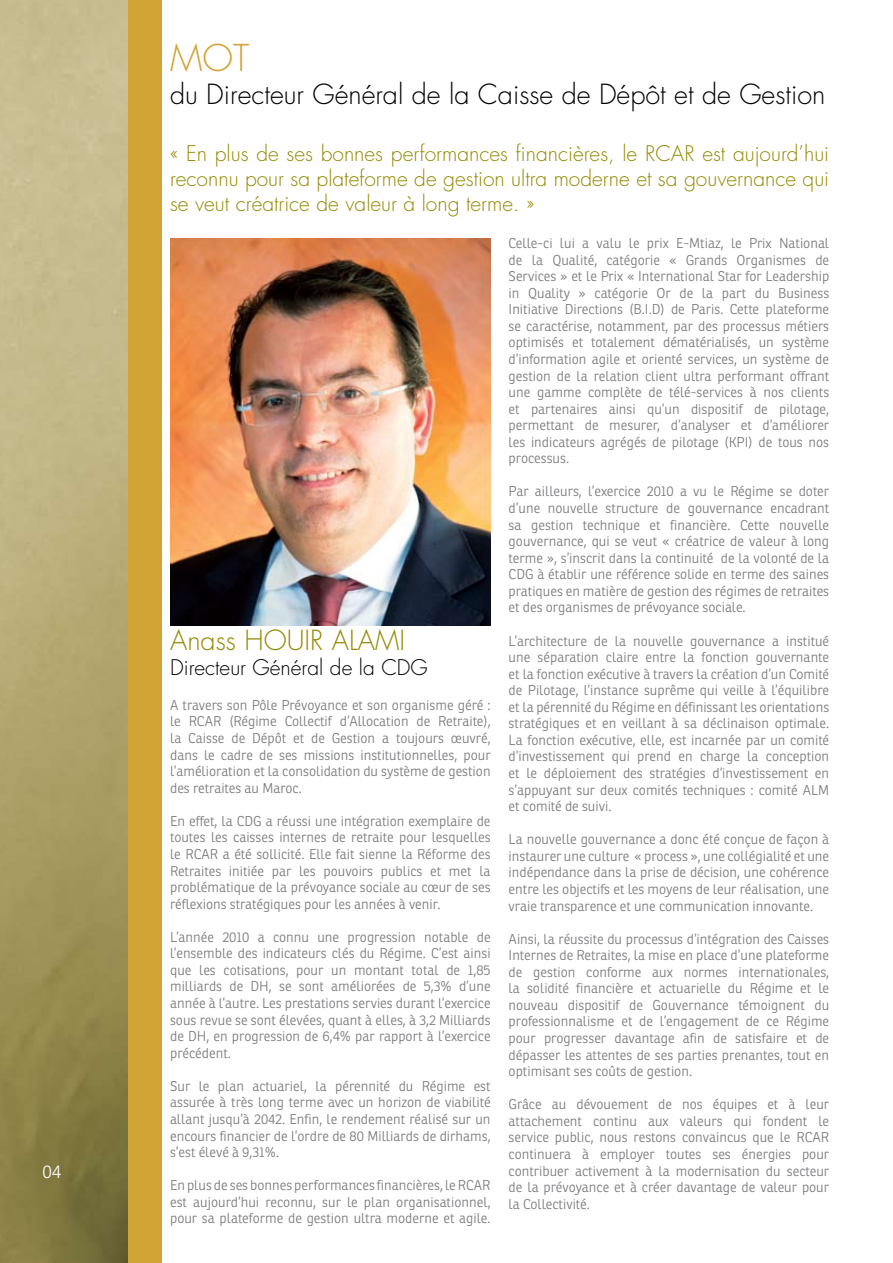
<style>
.page{position:relative;width:893px;height:1263px;background:#fff}
.page>*{position:absolute;margin:0;border:0;box-sizing:border-box;transform-origin:0 0}
.t1{font:300 36px "Futura";color:#d1a535}
.t2{font:300 27px "Futura";color:#000}
.t3{font:300 27px "Futura";color:#958800}
.t4{font:300 21px/25.2px "Futura";color:#958800;text-align:justify}
.t5{font:300 21px "Futura";color:#000}
.t6{font:300 18px "Ronnia";color:#fff}
.t7{font:300 13.8px/16.5px "Ronnia";color:#77787b;text-align:justify}
</style>
<div class="page">
<div style="left:128px;top:0;width:34px;height:1263px;background:#d1a535"></div>
<img style="left:0;top:0;width:128px;height:1263px">
<img style="left:170px;top:238px;width:321px;height:387px">
<h3 class="t6" style="left:43px;top:1161px;width:20px">04</h3>
<h1 class="t1" style="left:170px;top:35px;width:81px">MOT</h1>
<h2 class="t2" style="left:170px;top:77px;width:657px">du Directeur Général de la Caisse de Dépôt et de Gestion</h2>
<h3 class="t4" style="left:170px;top:141px;width:661px">« En plus de ses bonnes performances financières, le RCAR est aujourd’hui reconnu pour sa plateforme de gestion ultra moderne et sa gouvernance qui se veut créatrice de valeur à long terme. »</h3>
<h2 class="t3" style="left:170px;top:623px;width:237px">Anass HOUIR ALAMI</h2>
<h3 class="t5" style="left:170px;top:654px;width:259px">Directeur Général de la CDG</h3>
<p class="t7" style="left:170px;top:697px;width:322px">A travers son Pôle Prévoyance et son organisme géré : le RCAR (Régime Collectif d’Allocation de Retraite), la Caisse de Dépôt et de Gestion a toujours œuvré, dans le cadre de ses missions institutionnelles, pour l’amélioration et la consolidation du système de gestion des retraites au Maroc.</p>
<p class="t7" style="left:170px;top:813px;width:322px">En effet, la CDG a réussi une intégration exemplaire de toutes les caisses internes de retraite pour lesquelles le RCAR a été sollicité. Elle fait sienne la Réforme des Retraites initiée par les pouvoirs publics et met la problématique de la prévoyance sociale au cœur de ses réflexions stratégiques pour les années à venir.</p>
<p class="t7" style="left:170px;top:928px;width:322px">L’année 2010 a connu une progression notable de l’ensemble des indicateurs clés du Régime. C’est ainsi que les cotisations, pour un montant total de 1,85 milliards de DH, se sont améliorées de 5,3% d’une année à l’autre. Les prestations servies durant l’exercice sous revue se sont élevées, quant à elles, à 3,2 Milliards de DH, en progression de 6,4% par rapport à l’exercice précédent.</p>
<p class="t7" style="left:170px;top:1077px;width:322px">Sur le plan actuariel, la pérennité du Régime est assurée à très long terme avec un horizon de viabilité allant jusqu’à 2042. Enfin, le rendement réalisé sur un encours financier de l’ordre de 80 Milliards de dirhams, s’est élevé à 9,31%.</p>
<p class="t7" style="left:170px;top:1177px;width:322px">En plus de ses bonnes performances financières, le RCAR est aujourd’hui reconnu, sur le plan organisationnel, pour sa plateforme de gestion ultra moderne et agile.</p>
<p class="t7" style="left:509px;top:235px;width:322px">Celle-ci lui a valu le prix E-Mtiaz, le Prix National de la Qualité, catégorie « Grands Organismes de Services » et le Prix « International Star for Leadership in Quality » catégorie Or de la part du Business Initiative Directions (B.I.D) de Paris. Cette plateforme se caractérise, notamment, par des processus métiers optimisés et totalement dématérialisés, un système d’information agile et orienté services, un système de gestion de la relation client ultra performant offrant une gamme complète de télé-services à nos clients et partenaires ainsi qu’un dispositif de pilotage, permettant de mesurer, d’analyser et d’améliorer les indicateurs agrégés de pilotage (KPI) de tous nos processus.</p>
<p class="t7" style="left:509px;top:483px;width:322px">Par ailleurs, l’exercice 2010 a vu le Régime se doter d’une nouvelle structure de gouvernance encadrant sa gestion technique et financière. Cette nouvelle gouvernance, qui se veut « créatrice de valeur à long terme », s’inscrit dans la continuité de la volonté de la CDG à établir une référence solide en terme des saines pratiques en matière de gestion des régimes de retraites et des organismes de prévoyance sociale.</p>
<p class="t7" style="left:509px;top:632px;width:322px">L’architecture de la nouvelle gouvernance a institué une séparation claire entre la fonction gouvernante et la fonction exécutive à travers la création d’un Comité de Pilotage, l’instance suprême qui veille à l’équilibre et la pérennité du Régime en définissant les orientations stratégiques et en veillant à sa déclinaison optimale.<br>La fonction exécutive, elle, est incarnée par un comité d’investissement qui prend en charge la conception et le déploiement des stratégies d’investissement en s’appuyant sur deux comités techniques : comité ALM et comité de suivi.</p>
<p class="t7" style="left:509px;top:831px;width:322px">La nouvelle gouvernance a donc été conçue de façon à instaurer une culture « process », une collégialité et une indépendance dans la prise de décision, une cohérence entre les objectifs et les moyens de leur réalisation, une vraie transparence et une communication innovante.</p>
<p class="t7" style="left:509px;top:930px;width:322px">Ainsi, la réussite du processus d’intégration des Caisses Internes de Retraites, la mise en place d’une plateforme de gestion conforme aux normes internationales, la solidité financière et actuarielle du Régime et le nouveau dispositif de Gouvernance témoignent du professionnalisme et de l’engagement de ce Régime pour progresser davantage afin de satisfaire et de dépasser les attentes de ses parties prenantes, tout en optimisant ses coûts de gestion.</p>
<p class="t7" style="left:509px;top:1096px;width:322px">Grâce au dévouement de nos équipes et à leur attachement continu aux valeurs qui fondent le service public, nous restons convaincus que le RCAR continuera à employer toutes ses énergies pour contribuer activement à la modernisation du secteur de la prévoyance et à créer davantage de valeur pour la Collectivité.</p>
</div>
